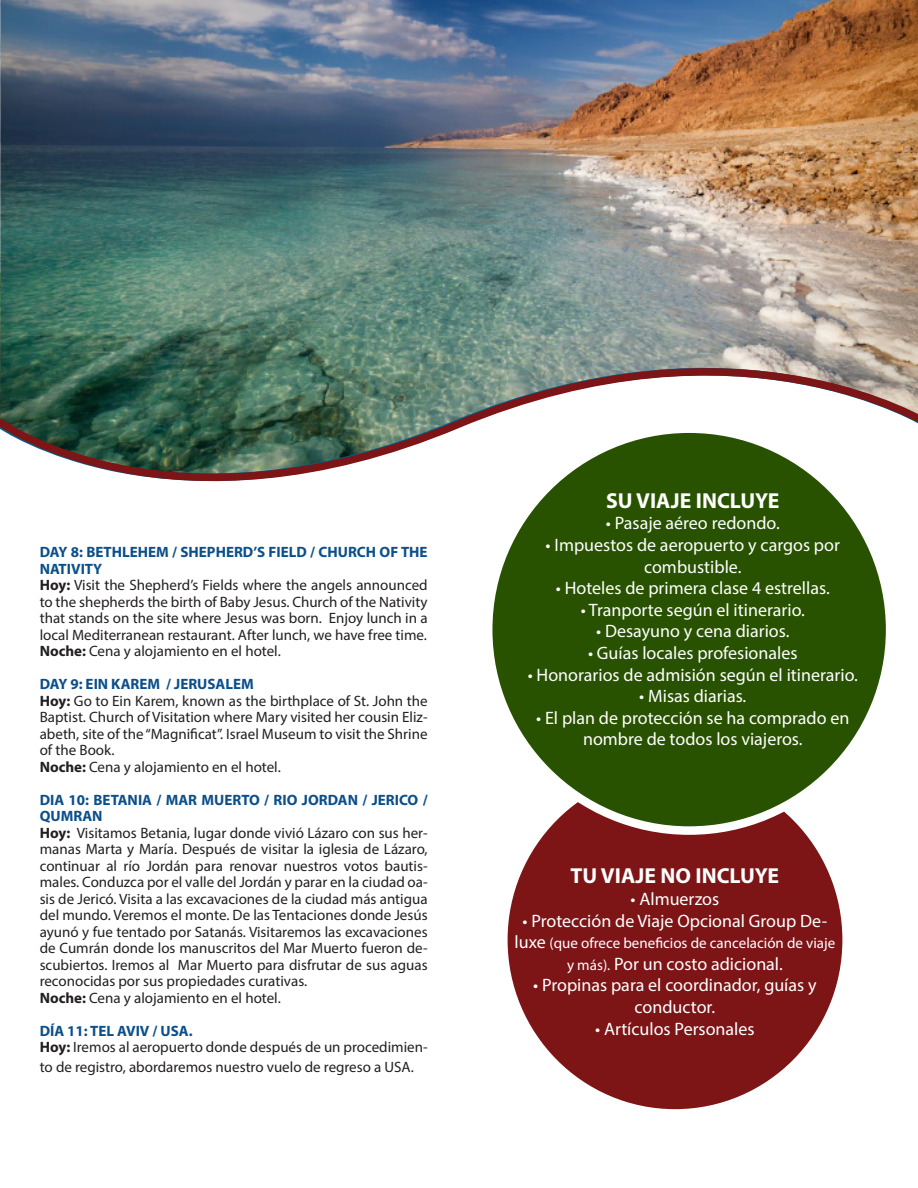
<style>
.page{position:relative;width:918px;height:1188px;background:#fff}
.page>*{position:absolute;margin:0;border:0;box-sizing:border-box;transform-origin:0 0}
.t1{font:700 21.75px "Myriad Pro";color:#fff}
.t2{font:18px/21.6px "Myriad Pro";color:#fff;text-align:center}
.t3{font:15px/16.5px "Myriad Pro";color:#231f20;text-align:justify}
.t4{font:700 15px/16.5px "Myriad Pro";color:#0b4f8b}
.t5{font:15px "Myriad Pro";color:#fff}
.s1{font-weight:700}
.s2{font-size:18px}
.s3{font-size:15px}
</style>
<div class="page">
<div style="left:508px;top:771px;width:334px;height:338px;background:#7d1416;border-radius:50%"></div>
<div style="left:488px;top:429px;width:402px;height:402px;background:#285200;border-radius:50%"></div>
<img style="left:0;top:0;width:918px;height:559px">
<p class="t4" style="left:40px;top:544px;width:389px">DAY 8: BETHLEHEM / SHEPHERD’S FIELD / CHURCH OF THE<br>NATIVITY</p>
<p class="t3" style="left:40px;top:577px;width:389px"><span class="s1">Hoy:</span> Visit the Shepherd’s Fields where the angels announced to the shepherds the birth of Baby Jesus. Church of the Nativity that stands on the site where Jesus was born. Enjoy lunch in a local Mediterranean restaurant. After lunch, we have free time.</p>
<p class="t3" style="left:40px;top:643px;width:243px"><span class="s1">Noche:</span> Cena y alojamiento en el hotel.</p>
<p class="t4" style="left:40px;top:676px;width:216px">DAY 9: EIN KAREM / JERUSALEM</p>
<p class="t3" style="left:40px;top:692px;width:390px"><span class="s1">Hoy:</span> Go to Ein Karem, known as the birthplace of St. John the Baptist. Church of Visitation where Mary visited her cousin Eliz&shy;abeth, site of the “Magnificat”. Israel Museum to visit the Shrine of the Book.</p>
<p class="t3" style="left:40px;top:758px;width:243px"><span class="s1">Noche:</span> Cena y alojamiento en el hotel.</p>
<p class="t4" style="left:40px;top:791px;width:389px">DIA 10: BETANIA / MAR MUERTO / RIO JORDAN / JERICO /<br>QUMRAN</p>
<p class="t3" style="left:40px;top:824px;width:389px"><span class="s1">Hoy:</span> Visitamos Betania, lugar donde vivió Lázaro con sus her&shy;manas Marta y María. Después de visitar la iglesia de Lázaro, continuar al río Jordán para renovar nuestros votos bautis&shy;males. Conduzca por el valle del Jordán y parar en la ciudad oa&shy;sis de Jericó. Visita a las excavaciones de la ciudad más antigua del mundo. Veremos el monte. De las Tentaciones donde Jesús ayunó y fue tentado por Satanás. Visitaremos las excavaciones de Cumrán donde los manuscritos del Mar Muerto fueron de&shy;scubiertos. Iremos al Mar Muerto para disfrutar de sus aguas reconocidas por sus propiedades curativas.</p>
<p class="t3" style="left:40px;top:989px;width:243px"><span class="s1">Noche:</span> Cena y alojamiento en el hotel.</p>
<p class="t4" style="left:40px;top:1022px;width:154px">DÍA 11: TEL AVIV / USA.</p>
<p class="t3" style="left:40px;top:1037px;width:389px;line-height:19.5px"><span class="s1">Hoy:</span> Iremos al aeropuerto donde después de un procedimien&shy;to de registro, abordaremos nuestro vuelo de regreso a USA.</p>
<p class="t1" style="left:606px;top:486px;width:175px">SU VIAJE INCLUYE</p>
<p class="t2" style="left:606px;top:512px;width:175px">• Pasaje aéreo redondo.</p>
<p class="t2" style="left:546px;top:534px;width:296px">• Impuestos de aeropuerto y cargos por combustible.</p>
<p class="t2" style="left:556px;top:577px;width:275px">• Hoteles de primera clase 4 estrellas.</p>
<p class="t2" style="left:581px;top:599px;width:226px">• Tranporte según el itinerario.</p>
<p class="t2" style="left:596px;top:620px;width:195px">• Desayuno y cena diarios.</p>
<p class="t2" style="left:588px;top:642px;width:211px">• Guías locales profesionales</p>
<p class="t2" style="left:528px;top:663px;width:332px">• Honorarios de admisión según el itinerario.</p>
<p class="t2" style="left:639px;top:685px;width:109px">• Misas diarias.</p>
<p class="t2" style="left:536px;top:707px;width:315px">• El plan de protección se ha comprado en nombre de todos los viajeros.</p>
<p class="t1" style="left:571px;top:862px;width:210px">TU VIAJE NO INCLUYE</p>
<p class="t2" style="left:631px;top:888px;width:90px">• Almuerzos</p>
<p class="t2" style="left:523px;top:910px;width:306px">• Protección de Viaje Opcional Group De-</p>
<p class="t5" style="left:515px;top:934px;width:322px"><span class="s2">luxe</span> (que ofrece beneficios de cancelación de viaje</p>
<p class="t2" style="left:567px;top:953px;width:217px"><span class="s3">y más).</span> Por un costo adicional.</p>
<p class="t2" style="left:533px;top:974px;width:285px">• Propinas para el coordinador, guías y conductor.</p>
<p class="t2" style="left:595px;top:1018px;width:161px">• Artículos Personales</p>
</div>
